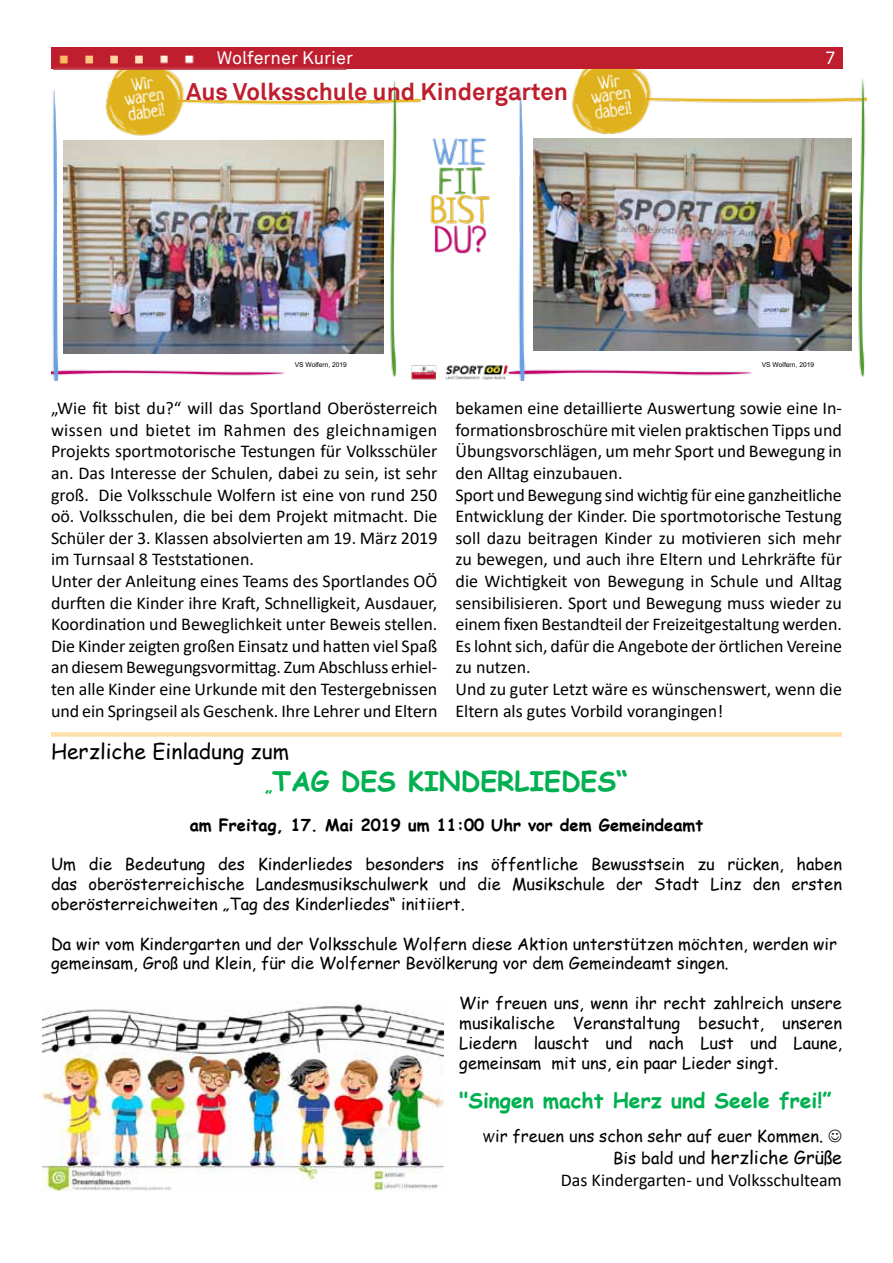
<style>
.page{position:relative;width:893px;height:1263px;background:#fff}
.page>*{position:absolute;margin:0;border:0;box-sizing:border-box;transform-origin:0 0}
.t1{font:700 27px "Comic Sans MS";color:#00b050}
.t2{font:700 24px "Akkurat OEVP";color:#be1e2d}
.t3{font:700 21px "Comic Sans MS";color:#00b050}
.t4{font:21px "Comic Sans MS";color:#000}
.t5{font:18px/21.6px "Calibri";color:#000}
.t6{font:18px "Comic Sans MS";color:#000}
.t7{font:18px "Akkurat OEVP";color:#fff}
.t8{font:16.5px/19.8px "Comic Sans MS";color:#000;text-align:justify}
.t9{font:700 16.5px "Comic Sans MS";color:#000}
.t10{font:6.75px "Arial";color:#000}
.t11{font:6.6px "Arial";color:#000}
.s1{font-size:16.5px}
.s2{font-size:12px}
</style>
<div class="page">
<img style="left:42px;top:1003px;width:401px;height:189px">
<img style="left:51px;top:69px;width:432px;height:312px">
<img style="left:63px;top:140px;width:320px;height:213px">
<img style="left:483px;top:47px;width:384px;height:334px">
<img style="left:534px;top:138px;width:317px;height:212px">
<div style="left:51px;top:732px;width:791px;height:5px;background:#ffe0aa"></div>
<div style="left:51px;top:48px;width:791px;height:21px;background:#be1e2d"></div>
<img style="left:59px;top:55px;width:135px;height:9px">
<div style="left:53px;top:49px;width:293px;height:21px;border:2px solid #be1e2d"></div>
<p class="t7" style="left:217px;top:47px;width:138px">Wolferner Kurier</p>
<p class="t7" style="left:825px;top:47px;width:12px">7</p>
<h2 class="t2" style="left:186px;top:76px;width:383px">Aus Volksschule und Kindergarten</h2>
<p class="t11" style="left:295px;top:360px;width:54px">VS Wolfern, 2019</p>
<p class="t10" style="left:762px;top:360px;width:54px">VS Wolfern, 2019</p>
<p class="t5" style="left:51px;top:397px;width:388px">„Wie fit bist du?“ will das Sportland Oberösterreich wissen und bietet im Rahmen des gleichnamigen Projekts sportmotorische Testungen für Volksschüler an. Das Interesse der Schulen, dabei zu sein, ist sehr groß. Die Volksschule Wolfern ist eine von rund 250 oö. Volksschulen, die bei dem Projekt mitmacht. Die Schüler der 3. Klassen absolvierten am 19. März 2019 im Turnsaal 8 Teststationen.<br>Unter der Anleitung eines Teams des Sportlandes OÖ durften die Kinder ihre Kraft, Schnelligkeit, Ausdauer, Koordination und Beweglichkeit unter Beweis stellen.<br>Die Kinder zeigten großen Einsatz und hatten viel Spaß an diesem Bewegungsvormittag. Zum Abschluss erhiel&shy;ten alle Kinder eine Urkunde mit den Testergebnissen und ein Springseil als Geschenk. Ihre Lehrer und Eltern</p>
<p class="t5" style="left:455px;top:397px;width:388px">bekamen eine detaillierte Auswertung sowie eine In&shy;formationsbroschüre mit vielen praktischen Tipps und Übungsvorschlägen, um mehr Sport und Bewegung in den Alltag einzubauen.<br>Sport und Bewegung sind wichtig für eine ganzheitliche Entwicklung der Kinder. Die sportmotorische Testung soll dazu beitragen Kinder zu motivieren sich mehr zu bewegen, und auch ihre Eltern und Lehrkräfte für die Wichtigkeit von Bewegung in Schule und Alltag sensibilisieren. Sport und Bewegung muss wieder zu einem fixen Bestandteil der Freizeitgestaltung werden.<br>Es lohnt sich, dafür die Angebote der örtlichen Vereine zu nutzen.<br>Und zu guter Letzt wäre es wünschenswert, wenn die Eltern als gutes Vorbild vorangingen!</p>
<p class="t4" style="left:51px;top:736px;width:240px">Herzliche Einladung zum</p>
<h1 class="t1" style="left:265px;top:761px;width:364px"><span class="s1">„</span>TAG DES KINDERLIEDES“</h1>
<p class="t9" style="left:190px;top:813px;width:515px">am Freitag, 17. Mai 2019 um 11:00 Uhr vor dem Gemeindeamt</p>
<p class="t8" style="left:51px;top:854px;width:792px">Um die Bedeutung des Kinderliedes besonders ins öffentliche Bewusstsein zu rücken, haben das oberösterreichische Landesmusikschulwerk und die Musikschule der Stadt Linz den ersten oberösterreichweiten „Tag des Kinderliedes“ initiiert.</p>
<p class="t8" style="left:51px;top:933px;width:788px">Da wir vom Kindergarten und der Volksschule Wolfern diese Aktion unterstützen möchten, werden wir gemeinsam, Groß und Klein, für die Wolferner Bevölkerung vor dem Gemeindeamt singen.</p>
<p class="t8" style="left:459px;top:993px;width:384px">Wir freuen uns, wenn ihr recht zahlreich unsere musikalische Veranstaltung besucht, unseren Liedern lauscht und nach Lust und Laune, gemeinsam mit uns, ein paar Lieder singt.</p>
<p class="t3" style="left:459px;top:1085px;width:374px">"Singen macht Herz und Seele frei!”</p>
<p class="t8" style="left:483px;top:1126px;width:342px"><span class="s2">W</span>ir freuen uns schon sehr auf euer Kommen.</p>
<p class="t6" style="left:613px;top:1144px;width:230px"><span class="s1">Bis bald und</span> herzliche Grüße</p>
<p class="t5" style="left:561px;top:1168px;width:283px">Das Kindergarten- und Volksschulteam</p>
</div>
